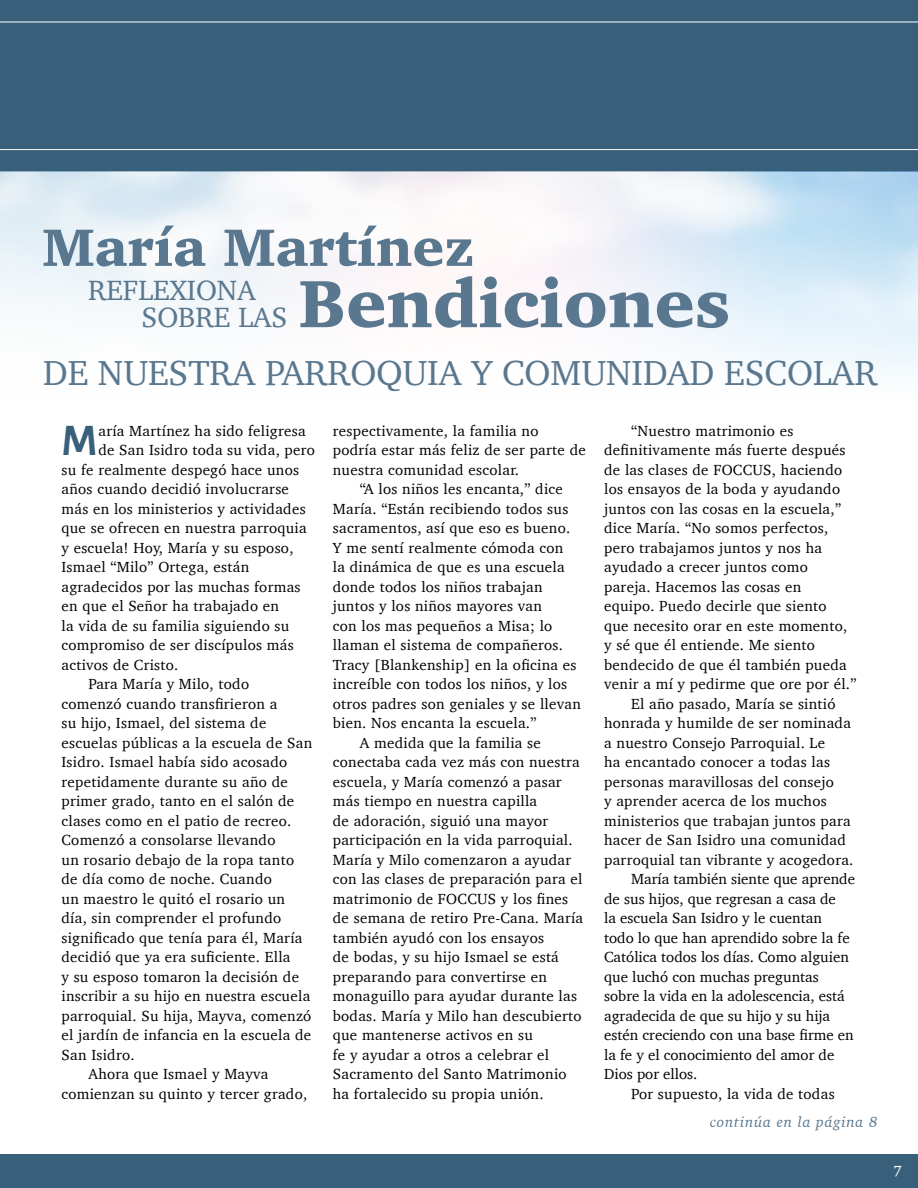
<style>
.page{position:relative;width:918px;height:1188px;background:#fff}
.page>*{position:absolute;margin:0;border:0;box-sizing:border-box;transform-origin:0 0}
.t1{font:900 68.4px "Charter";color:#59778e}
.t2{font:900 53.85px "Charter";color:#59778e}
.t3{font:700 45.3px "Alegreya Sans";color:#39607a}
.t4{font:35.55px "Charter";color:#59778e}
.t5{font:28.65px/27.8px "Charter";color:#59778e}
.t6{font:15px "Charter";letter-spacing:.02em;color:#000}
.t7{font:15px "Charter";color:#000}
.t8{font:italic 15px "Charter";letter-spacing:.05em;color:#59778e}
.t9{font:15px "Charter";color:#fff}
</style>
<div class="page">
<div style="left:0;top:1154px;width:918px;height:34px;background:#39607a"></div>
<div style="left:0;top:0;width:918px;height:172px;background:#39607a"></div>
<hr style="left:0;top:22px;width:918px;height:1px;background:#fff">
<hr style="left:0;top:149px;width:918px;height:1px;background:#fff">
<h2 class="t2" style="left:43px;top:214px;width:433px">María Martínez</h2>
<h3 class="t5" style="left:141px;top:276px;width:147px;text-indent:-53px">REFLEXIONA<br>SOBRE LAS</h3>
<h1 class="t1" style="left:299px;top:261px;width:433px">Bendiciones</h1>
<h3 class="t4" style="left:43px;top:342px;width:836px">DE NUESTRA PARROQUIA Y COMUNIDAD ESCOLAR</h3>
<h3 class="t3" style="left:62px;top:408px;width:38px">M</h3>
<p class="t6" style="left:98px;top:418px;width:209px">aría Martínez ha sido feligresa</p>
<p class="t6" style="left:98px;top:437px;width:218px">de San Isidro toda su vida, pero</p>
<p class="t6" style="left:62px;top:457px;width:239px">su fe realmente despegó hace unos</p>
<p class="t6" style="left:62px;top:476px;width:229px">años cuando decidió involucrarse</p>
<p class="t6" style="left:62px;top:496px;width:246px">más en los ministerios y actividades</p>
<p class="t6" style="left:62px;top:515px;width:247px">que se ofrecen en nuestra parroquia</p>
<p class="t6" style="left:62px;top:535px;width:234px">y escuela! Hoy, María y su esposo,</p>
<p class="t6" style="left:62px;top:554px;width:189px">Ismael “Milo” Ortega, están</p>
<p class="t6" style="left:62px;top:574px;width:241px">agradecidos por las muchas formas</p>
<p class="t6" style="left:62px;top:593px;width:219px">en que el Señor ha trabajado en</p>
<p class="t6" style="left:62px;top:613px;width:229px">la vida de su familia siguiendo su</p>
<p class="t6" style="left:62px;top:632px;width:234px">compromiso de ser discípulos más</p>
<p class="t6" style="left:62px;top:652px;width:118px">activos de Cristo.</p>
<p class="t6" style="left:89px;top:671px;width:162px">Para María y Milo, todo</p>
<p class="t6" style="left:62px;top:691px;width:217px">comenzó cuando transfirieron a</p>
<p class="t6" style="left:62px;top:710px;width:206px">su hijo, Ismael, del sistema de</p>
<p class="t6" style="left:62px;top:730px;width:252px">escuelas públicas a la escuela de San</p>
<p class="t6" style="left:62px;top:749px;width:227px">Isidro. Ismael había sido acosado</p>
<p class="t6" style="left:62px;top:769px;width:228px">repetidamente durante su año de</p>
<p class="t6" style="left:62px;top:788px;width:234px">primer grado, tanto en el salón de</p>
<p class="t6" style="left:62px;top:808px;width:231px">clases como en el patio de recreo.</p>
<p class="t6" style="left:62px;top:827px;width:215px">Comenzó a consolarse llevando</p>
<p class="t6" style="left:62px;top:847px;width:234px">un rosario debajo de la ropa tanto</p>
<p class="t6" style="left:62px;top:866px;width:212px">de día como de noche. Cuando</p>
<p class="t6" style="left:62px;top:886px;width:225px">un maestro le quitó el rosario un</p>
<p class="t6" style="left:62px;top:905px;width:221px">día, sin comprender el profundo</p>
<p class="t6" style="left:62px;top:925px;width:242px">significado que tenía para él, María</p>
<p class="t6" style="left:62px;top:944px;width:231px">decidió que ya era suficiente. Ella</p>
<p class="t6" style="left:62px;top:964px;width:239px">y su esposo tomaron la decisión de</p>
<p class="t6" style="left:62px;top:983px;width:250px">inscribir a su hijo en nuestra escuela</p>
<p class="t6" style="left:62px;top:1003px;width:251px">parroquial. Su hija, Mayva, comenzó</p>
<p class="t6" style="left:62px;top:1022px;width:251px">el jardín de infancia en la escuela de</p>
<p class="t6" style="left:62px;top:1042px;width:75px">San Isidro.</p>
<p class="t6" style="left:89px;top:1061px;width:182px">Ahora que Ismael y Mayva</p>
<p class="t6" style="left:62px;top:1081px;width:247px">comienzan su quinto y tercer grado,</p>
<p class="t6" style="left:333px;top:418px;width:207px">respectivamente, la familia no</p>
<p class="t6" style="left:333px;top:437px;width:254px">podría estar más feliz de ser parte de</p>
<p class="t6" style="left:333px;top:457px;width:188px">nuestra comunidad escolar.</p>
<p class="t6" style="left:360px;top:476px;width:205px">“A los niños les encanta,” dice</p>
<p class="t6" style="left:333px;top:496px;width:237px">María. “Están recibiendo todos sus</p>
<p class="t6" style="left:333px;top:515px;width:239px">sacramentos, así que eso es bueno.</p>
<p class="t6" style="left:333px;top:535px;width:232px">Y me sentí realmente cómoda con</p>
<p class="t6" style="left:333px;top:554px;width:233px">la dinámica de que es una escuela</p>
<p class="t6" style="left:333px;top:574px;width:211px">donde todos los niños trabajan</p>
<p class="t6" style="left:333px;top:593px;width:211px">juntos y los niños mayores van</p>
<p class="t6" style="left:333px;top:613px;width:221px">con los mas pequeños a Misa; lo</p>
<p class="t6" style="left:333px;top:632px;width:232px">llaman el sistema de compañeros.</p>
<p class="t6" style="left:333px;top:652px;width:245px">Tracy [Blankenship] en la oficina es</p>
<p class="t6" style="left:333px;top:671px;width:236px">increíble con todos los niños, y los</p>
<p class="t6" style="left:333px;top:691px;width:250px">otros padres son geniales y se llevan</p>
<p class="t6" style="left:333px;top:710px;width:205px">bien. Nos encanta la escuela.”</p>
<p class="t6" style="left:360px;top:730px;width:183px">A medida que la familia se</p>
<p class="t6" style="left:333px;top:749px;width:248px">conectaba cada vez más con nuestra</p>
<p class="t6" style="left:333px;top:769px;width:230px">escuela, y María comenzó a pasar</p>
<p class="t6" style="left:333px;top:788px;width:206px">más tiempo en nuestra capilla</p>
<p class="t6" style="left:333px;top:808px;width:217px">de adoración, siguió una mayor</p>
<p class="t6" style="left:333px;top:827px;width:241px">participación en la vida parroquial.</p>
<p class="t6" style="left:333px;top:847px;width:240px">María y Milo comenzaron a ayudar</p>
<p class="t6" style="left:333px;top:866px;width:251px">con las clases de preparación para el</p>
<p class="t6" style="left:333px;top:886px;width:237px">matrimonio de FOCCUS y los fines</p>
<p class="t6" style="left:333px;top:905px;width:252px">de semana de retiro Pre-Cana. María</p>
<p class="t6" style="left:333px;top:925px;width:213px">también ayudó con los ensayos</p>
<p class="t6" style="left:333px;top:944px;width:228px">de bodas, y su hijo Ismael se está</p>
<p class="t6" style="left:333px;top:964px;width:216px">preparando para convertirse en</p>
<p class="t6" style="left:333px;top:983px;width:246px">monaguillo para ayudar durante las</p>
<p class="t6" style="left:333px;top:1003px;width:250px">bodas. María y Milo han descubierto</p>
<p class="t6" style="left:333px;top:1022px;width:202px">que mantenerse activos en su</p>
<p class="t6" style="left:333px;top:1042px;width:218px">fe y ayudar a otros a celebrar el</p>
<p class="t6" style="left:333px;top:1061px;width:235px">Sacramento del Santo Matrimonio</p>
<p class="t6" style="left:333px;top:1081px;width:212px">ha fortalecido su propia unión.</p>
<p class="t6" style="left:631px;top:418px;width:164px">“Nuestro matrimonio es</p>
<p class="t6" style="left:604px;top:437px;width:243px">definitivamente más fuerte después</p>
<p class="t6" style="left:604px;top:457px;width:240px">de las clases de FOCCUS, haciendo</p>
<p class="t6" style="left:604px;top:476px;width:238px">los ensayos de la boda y ayudando</p>
<p class="t6" style="left:604px;top:496px;width:238px">juntos con las cosas en la escuela,”</p>
<p class="t6" style="left:604px;top:515px;width:226px">dice María. “No somos perfectos,</p>
<p class="t6" style="left:604px;top:535px;width:219px">pero trabajamos juntos y nos ha</p>
<p class="t6" style="left:604px;top:554px;width:205px">ayudado a crecer juntos como</p>
<p class="t6" style="left:604px;top:574px;width:199px">pareja. Hacemos las cosas en</p>
<p class="t6" style="left:604px;top:593px;width:224px">equipo. Puedo decirle que siento</p>
<p class="t6" style="left:604px;top:613px;width:245px">que necesito orar en este momento,</p>
<p class="t6" style="left:604px;top:632px;width:212px">y sé que él entiende. Me siento</p>
<p class="t6" style="left:604px;top:652px;width:244px">bendecido de que él también pueda</p>
<p class="t6" style="left:604px;top:671px;width:254px">venir a mí y pedirme que ore por él.”</p>
<p class="t6" style="left:631px;top:691px;width:206px">El año pasado, María se sintió</p>
<p class="t6" style="left:604px;top:710px;width:248px">honrada y humilde de ser nominada</p>
<p class="t6" style="left:604px;top:730px;width:222px">a nuestro Consejo Parroquial. Le</p>
<p class="t6" style="left:604px;top:749px;width:227px">ha encantado conocer a todas las</p>
<p class="t6" style="left:604px;top:769px;width:231px">personas maravillosas del consejo</p>
<p class="t6" style="left:604px;top:788px;width:224px">y aprender acerca de los muchos</p>
<p class="t6" style="left:604px;top:808px;width:248px">ministerios que trabajan juntos para</p>
<p class="t6" style="left:604px;top:827px;width:243px">hacer de San Isidro una comunidad</p>
<p class="t6" style="left:604px;top:847px;width:251px">parroquial tan vibrante y acogedora.</p>
<p class="t7" style="left:631px;top:866px;width:225px">María también siente que aprende</p>
<p class="t7" style="left:604px;top:886px;width:233px">de sus hijos, que regresan a casa de</p>
<p class="t7" style="left:604px;top:905px;width:219px">la escuela San Isidro y le cuentan</p>
<p class="t7" style="left:604px;top:925px;width:247px">todo lo que han aprendido sobre la fe</p>
<p class="t7" style="left:604px;top:944px;width:246px">Católica todos los días. Como alguien</p>
<p class="t7" style="left:604px;top:964px;width:216px">que luchó con muchas preguntas</p>
<p class="t7" style="left:604px;top:983px;width:242px">sobre la vida en la adolescencia, está</p>
<p class="t7" style="left:604px;top:1003px;width:227px">agradecida de que su hijo y su hija</p>
<p class="t7" style="left:604px;top:1022px;width:251px">estén creciendo con una base firme en</p>
<p class="t7" style="left:604px;top:1042px;width:232px">la fe y el conocimiento del amor de</p>
<p class="t7" style="left:604px;top:1061px;width:95px">Dios por ellos.</p>
<p class="t6" style="left:631px;top:1081px;width:205px">Por supuesto, la vida de todas</p>
<p class="t8" style="left:710px;top:1109px;width:169px">continúa en la página 8</p>
<p class="t9" style="left:894px;top:1158px;width:10px">7</p>
</div>
